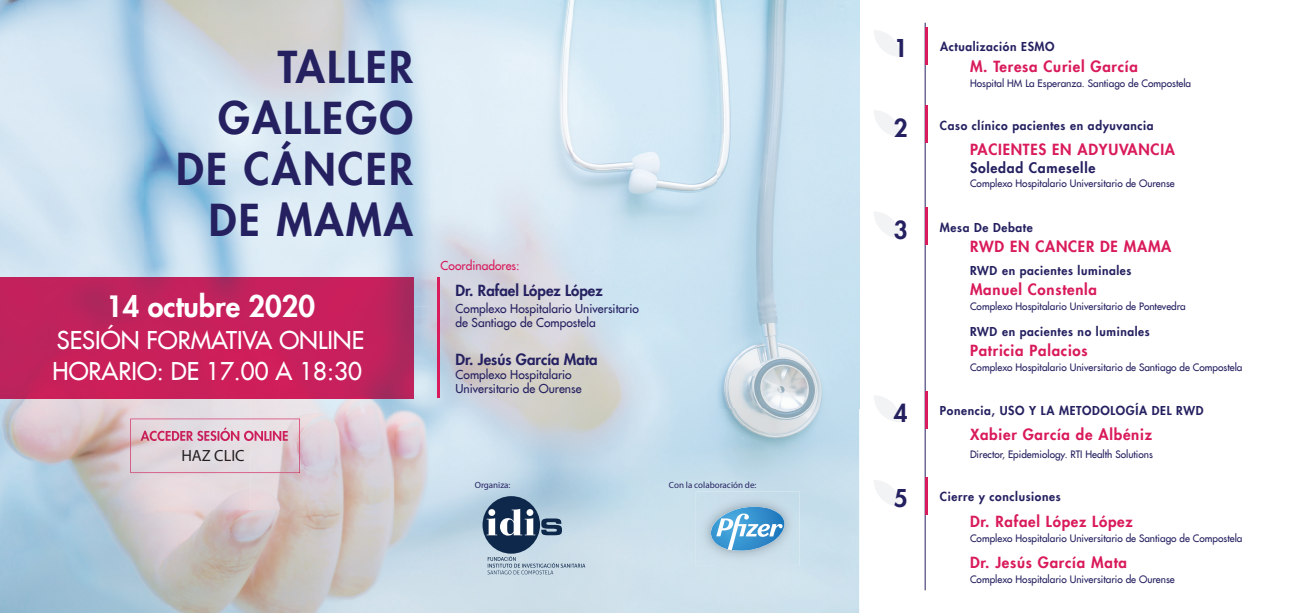
<style>
.page{position:relative;width:1293px;height:613px;background:#fff}
.page>*{position:absolute;margin:0;border:0;box-sizing:border-box;transform-origin:0 0}
.t1{font:800 43px/51px "Futura LT";letter-spacing:.05em;color:#252161;text-align:right}
.t2{font:800 28.7px "Futura LT";color:#fff}
.t3{font:24px/31px "Futura LT";color:#fff}
.t4{font:800 24px "Futura LT";color:#252161}
.t5{font:16.2px "Myriad Pro";color:#231f20}
.t6{font:800 15px "Futura LT";letter-spacing:.05em;color:#d91a5b}
.t7{font:800 15px "Futura LT";color:#252161}
.t8{font:800 14px "Futura LT";letter-spacing:.05em;color:#252161}
.t9{font:800 12px "Futura LT";letter-spacing:.05em;color:#252161}
.t10{font:12px/14px "Futura LT";color:#252161}
.t11{font:12px "Futura LT";color:#d91a5b}
.t12{font:10px "Futura LT";color:#252161}
.t13{font:9px "Myriad Pro";color:#252161}
</style>
<div class="page">
<img style="left:0;top:0;width:859px;height:272px">
<img style="left:429px;top:272px;width:430px;height:136px">
<img style="left:0;top:272px;width:429px;height:34px">
<img style="left:394px;top:306px;width:35px;height:306px">
<img style="left:0;top:398px;width:35px;height:214px">
<img style="left:35px;top:398px;width:359px;height:214px">
<img style="left:680px;top:408px;width:179px;height:102px">
<img style="left:429px;top:408px;width:251px;height:204px">
<div style="left:787px;top:510px;width:72px;height:102px;background:#cae1ec"></div>
<hr style="left:437px;top:277px;width:3px;height:121px;background:#d91a5b">
<img style="left:696px;top:491px;width:103px;height:74px">
<svg style="left:707px;top:502px;width:87px;height:50px;background:#8cbcdc"></svg>
<div style="left:482px;top:496px;width:58px;height:57px;background:#0e284b;border-radius:50%"></div>
<svg style="left:486px;top:508px;width:49px;height:27px"></svg>
<svg style="left:541px;top:518px;width:21px;height:17px"></svg>
<svg style="left:487px;top:555px;width:98px;height:19px;background:#b4c7d5"></svg>
<img style="left:0;top:277px;width:413px;height:121px">
<hr style="left:925px;top:23px;width:1px;height:567px;background:#252161">
<svg style="left:874px;top:110px;width:27px;height:27px"></svg>
<hr style="left:925px;top:106px;width:3px;height:37px;background:#d91a5b">
<svg style="left:874px;top:396px;width:26px;height:26px"></svg>
<hr style="left:925px;top:390px;width:3px;height:38px;background:#d91a5b">
<svg style="left:874px;top:480px;width:26px;height:26px"></svg>
<hr style="left:925px;top:477px;width:3px;height:37px;background:#d91a5b">
<svg style="left:874px;top:212px;width:26px;height:26px"></svg>
<hr style="left:925px;top:207px;width:3px;height:37px;background:#d91a5b">
<svg style="left:874px;top:30px;width:27px;height:27px"></svg>
<hr style="left:925px;top:27px;width:3px;height:38px;background:#d91a5b">
<img style="left:130px;top:418px;width:170px;height:55px">
<img style="left:140px;top:427px;width:148px;height:14px">
<h1 class="t1" style="left:176px;top:40px;width:238px">TALLER<br>GALLEGO<br>DE CÁNCER<br>DE MAMA</h1>
<h2 class="t2" style="left:106px;top:287px;width:210px">14 octubre 2020</h2>
<h3 class="t3" style="left:52px;top:324px;width:313px">SESIÓN FORMATIVA ONLINE<br>HORARIO: DE 17.00 A 18:30</h3>
<h3 class="t5" style="left:181px;top:445px;width:65px">HAZ CLIC</h3>
<p class="t11" style="left:440px;top:257px;width:81px">Coordinadores:</p>
<h3 class="t7" style="left:455px;top:280px;width:148px">Dr. Rafael López López</h3>
<p class="t10" style="left:455px;top:301px;width:185px">Complexo Hospitalario Universitario de Santiago de Compostela</p>
<h3 class="t7" style="left:455px;top:349px;width:143px">Dr. Jesús García Mata</h3>
<p class="t10" style="left:455px;top:367px;width:128px">Complexo Hospitalario<br>Universitario de Ourense</p>
<p class="t13" style="left:475px;top:479px;width:37px">Organiza:</p>
<p class="t13" style="left:669px;top:479px;width:89px">Con la colaboración de:</p>
<h3 class="t4" style="left:894px;top:32px;width:15px">1</h3>
<p class="t9" style="left:940px;top:39px;width:116px">Actualización ESMO</p>
<h3 class="t6" style="left:970px;top:56px;width:169px">M. Teresa Curiel García</h3>
<p class="t12" style="left:970px;top:77px;width:223px">Hospital HM La Esperanza. Santiago de Compostela</p>
<h3 class="t4" style="left:894px;top:112px;width:15px">2</h3>
<p class="t9" style="left:940px;top:118px;width:215px">Caso clínico pacientes en adyuvancia</p>
<h3 class="t4" style="left:894px;top:213px;width:15px">3</h3>
<h3 class="t4" style="left:894px;top:397px;width:15px">4</h3>
<h3 class="t6" style="left:970px;top:139px;width:207px">PACIENTES EN ADYUVANCIA</h3>
<h3 class="t8" style="left:970px;top:158px;width:127px">Soledad Cameselle</h3>
<p class="t12" style="left:970px;top:176px;width:206px">Complexo Hospitalario Universitario de Ourense</p>
<p class="t9" style="left:940px;top:219px;width:94px">Mesa De Debate</p>
<h3 class="t6" style="left:970px;top:236px;width:203px">RWD EN CANCER DE MAMA</h3>
<p class="t9" style="left:970px;top:262px;width:163px">RWD en pacientes luminales</p>
<h3 class="t6" style="left:970px;top:279px;width:129px">Manuel Constenla</h3>
<p class="t12" style="left:970px;top:299px;width:217px">Complexo Hospitalario Universitario de Pontevedra</p>
<p class="t9" style="left:970px;top:323px;width:181px">RWD en pacientes no luminales</p>
<h3 class="t6" style="left:970px;top:340px;width:119px">Patricia Palacios</h3>
<p class="t12" style="left:970px;top:360px;width:274px">Complexo Hospitalario Universitario de Santiago de Compostela</p>
<p class="t9" style="left:940px;top:402px;width:265px">Ponencia, USO Y LA METODOLOGÍA DEL RWD</p>
<h3 class="t6" style="left:970px;top:424px;width:183px">Xabier García de Albéniz</h3>
<p class="t12" style="left:970px;top:447px;width:184px">Director, Epidemiology. RTI Health Solutions</p>
<h3 class="t4" style="left:894px;top:482px;width:15px">5</h3>
<p class="t9" style="left:940px;top:488px;width:122px">Cierre y conclusiones</p>
<h3 class="t6" style="left:970px;top:511px;width:164px">Dr. Rafael López López</h3>
<p class="t12" style="left:970px;top:532px;width:274px">Complexo Hospitalario Universitario de Santiago de Compostela</p>
<h3 class="t6" style="left:970px;top:552px;width:158px">Dr. Jesús García Mata</h3>
<p class="t12" style="left:970px;top:573px;width:206px">Complexo Hospitalario Universitario de Ourense</p>
</div>
